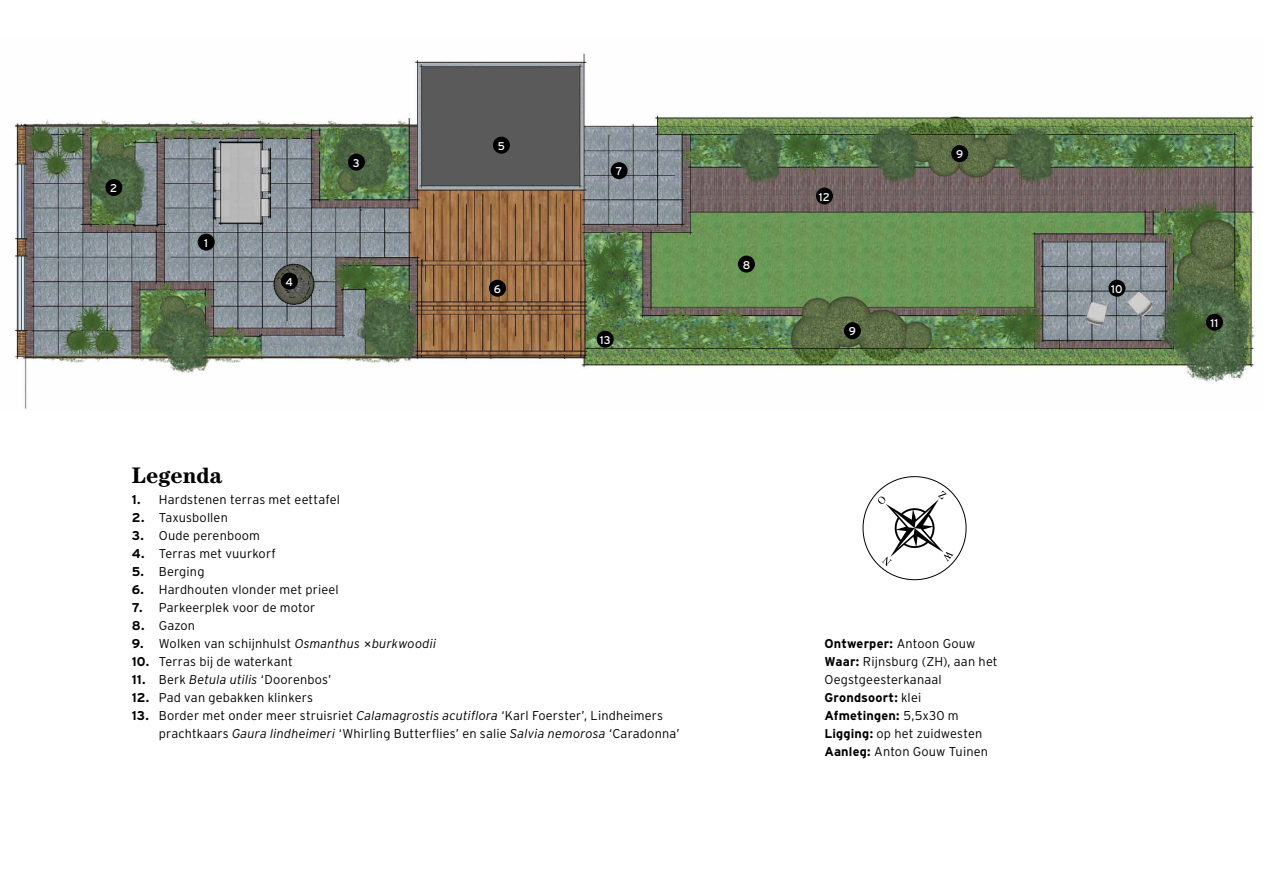
<style>
.page{position:relative;width:1263px;height:893px;background:#fff}
.page>*{position:absolute;margin:0;border:0;box-sizing:border-box;transform-origin:0 0}
.t1{font:700 22.5px "Century Std";letter-spacing:-.005em;color:#000}
.t2{font:300 12.75px/18px "Interstate";letter-spacing:.01em;color:#000}
.t3{font:11.25px "Interstate";letter-spacing:.02em;color:#fff}
.s1{font-weight:700}
.s2{font-style:italic}
.s3{font-family:"Boton";font-weight:400}
</style>
<div class="page">
<img style="left:15px;top:53px;width:1241px;height:356px">
<div style="left:105px;top:179px;width:17px;height:17px;background:#000;border-radius:50%"></div>
<div style="left:611px;top:162px;width:17px;height:17px;background:#000;border-radius:50%"></div>
<div style="left:1206px;top:314px;width:17px;height:17px;background:#000;border-radius:50%"></div>
<div style="left:348px;top:154px;width:17px;height:17px;background:#000;border-radius:50%"></div>
<div style="left:489px;top:280px;width:17px;height:17px;background:#000;border-radius:50%"></div>
<div style="left:738px;top:256px;width:17px;height:17px;background:#000;border-radius:50%"></div>
<div style="left:951px;top:145px;width:17px;height:17px;background:#000;border-radius:50%"></div>
<div style="left:844px;top:322px;width:17px;height:17px;background:#000;border-radius:50%"></div>
<div style="left:493px;top:137px;width:17px;height:17px;background:#000;border-radius:50%"></div>
<div style="left:1108px;top:280px;width:17px;height:17px;background:#000;border-radius:50%"></div>
<div style="left:281px;top:273px;width:17px;height:17px;background:#000;border-radius:50%"></div>
<div style="left:198px;top:234px;width:17px;height:17px;background:#000;border-radius:50%"></div>
<div style="left:597px;top:331px;width:17px;height:17px;background:#000;border-radius:50%"></div>
<div style="left:816px;top:188px;width:17px;height:17px;background:#000;border-radius:50%"></div>
<svg style="left:862px;top:476px;width:105px;height:105px"></svg>
<p class="t3" style="left:110px;top:181px;width:9px">2</p>
<p class="t3" style="left:204px;top:236px;width:5px">1</p>
<p class="t3" style="left:286px;top:275px;width:9px">4</p>
<p class="t3" style="left:353px;top:156px;width:8px">3</p>
<p class="t3" style="left:498px;top:139px;width:9px">5</p>
<p class="t3" style="left:494px;top:282px;width:9px">6</p>
<p class="t3" style="left:616px;top:164px;width:8px">7</p>
<p class="t3" style="left:600px;top:333px;width:12px">13</p>
<h1 class="t1" style="left:132px;top:462px;width:92px">Legenda</h1>
<p class="t2" style="left:132px;top:490px;width:210px"><span class="s1">1.</span> Hardstenen terras met eettafel</p>
<p class="t2" style="left:132px;top:508px;width:98px"><span class="s1">2.</span> Taxusbollen</p>
<p class="t2" style="left:132px;top:526px;width:130px"><span class="s1">3.</span> Oude perenboom</p>
<p class="t2" style="left:132px;top:544px;width:146px"><span class="s1">4.</span> Terras met vuurkorf</p>
<p class="t2" style="left:132px;top:562px;width:74px"><span class="s1">5.</span> Berging</p>
<p class="t2" style="left:132px;top:580px;width:208px"><span class="s1">6.</span> Hardhouten vlonder met prieel</p>
<p class="t2" style="left:132px;top:598px;width:185px"><span class="s1">7.</span> Parkeerplek voor de motor</p>
<p class="t2" style="left:132px;top:616px;width:65px"><span class="s1">8.</span> Gazon</p>
<p class="t2" style="left:132px;top:634px;width:306px"><span class="s1">9.</span> Wolken van schijnhulst <span class="s2">Osmanthus</span> <span class="s3">×</span><span class="s2">burkwoodii</span></p>
<p class="t2" style="left:132px;top:652px;width:163px"><span class="s1">10.</span> Terras bij de waterkant</p>
<p class="t2" style="left:132px;top:670px;width:201px"><span class="s1">11.</span> Berk <span class="s2">Betula utilis</span> ‘Doorenbos’</p>
<p class="t2" style="left:132px;top:688px;width:183px"><span class="s1">12.</span> Pad van gebakken klinkers</p>
<p class="t2" style="left:159px;top:706px;width:522px;text-indent:-27px"><span class="s1">13.</span> Border met onder meer struisriet <span class="s2">Calamagrostis acutiflora</span> ‘Karl Foerster’, Lindheimers prachtkaars <span class="s2">Gaura lindheimeri</span> ‘Whirling Butterflies’ en salie <span class="s2">Salvia nemorosa</span> ‘Caradonna’</p>
<p class="t3" style="left:743px;top:258px;width:9px">8</p>
<p class="t3" style="left:819px;top:190px;width:13px">12</p>
<p class="t3" style="left:849px;top:324px;width:9px">9</p>
<p class="t3" style="left:956px;top:147px;width:9px">9</p>
<p class="t2" style="left:824px;top:634px;width:175px"><span class="s1">Ontwerper:</span> Antoon Gouw<br><span class="s1">Waar:</span> Rijnsburg (ZH), aan het<br>Oegstgeesterkanaal<br><span class="s1">Grondsoort:</span> klei<br><span class="s1">Afmetingen:</span> 5,5x30 m<br><span class="s1">Ligging:</span> op het zuidwesten<br><span class="s1">Aanleg:</span> Anton Gouw Tuinen</p>
<p class="t3" style="left:1111px;top:282px;width:13px">10</p>
<p class="t3" style="left:1210px;top:316px;width:9px">11</p>
</div>
